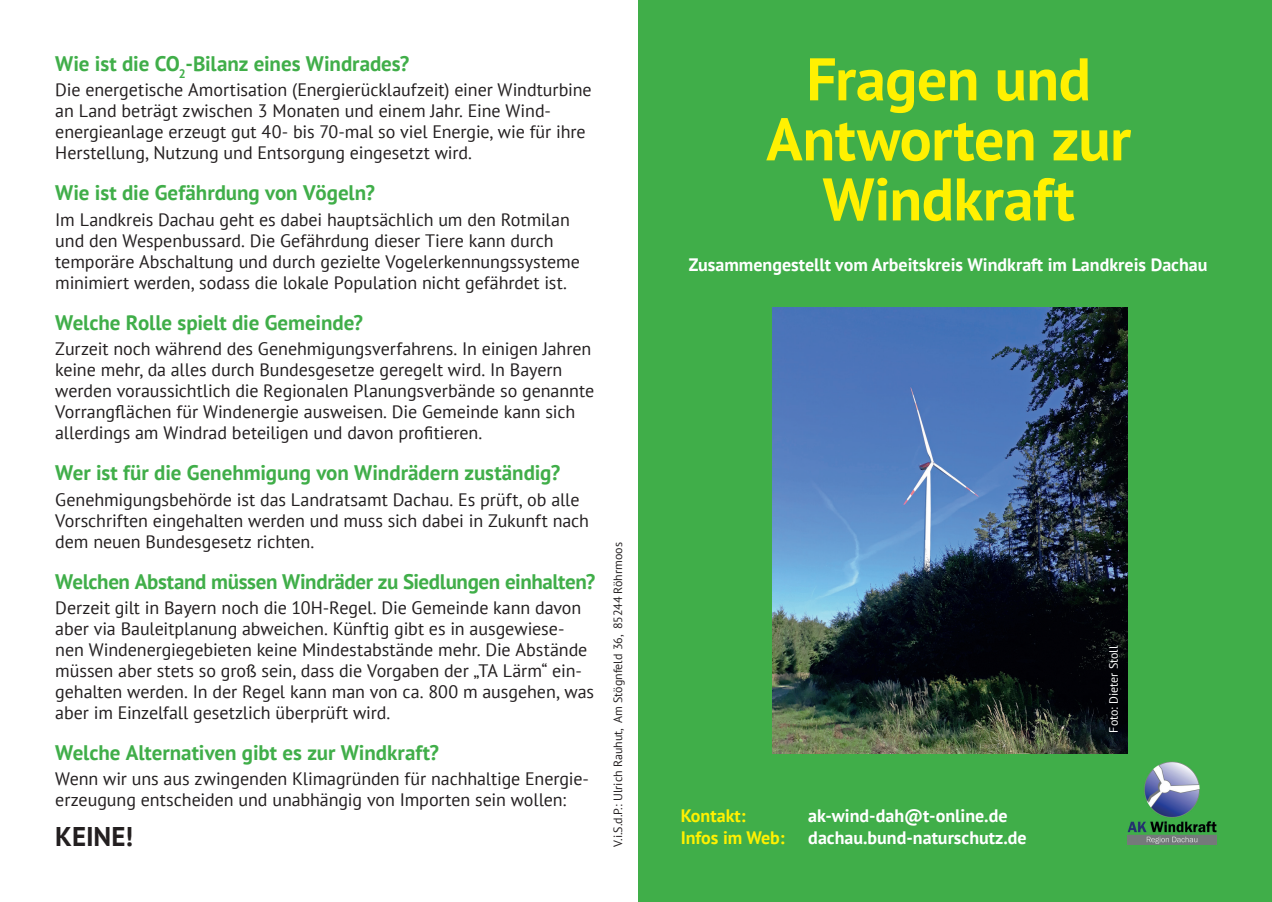
<style>
.page{position:relative;width:1272px;height:902px;background:#fff}
.page>*{position:absolute;margin:0;border:0;box-sizing:border-box;transform-origin:0 0}
.t1{font:700 60px/60px "PT Sans";letter-spacing:-.01em;color:#fff101;text-align:center}
.t2{font:700 27px "PT Sans";color:#231f20}
.t3{font:700 21px "PT Sans";letter-spacing:-.005em;color:#40ae49}
.t4{font:18px/21px "PT Sans";letter-spacing:-.005em;color:#231f20}
.t5{font:700 18px "PT Sans";color:#fff}
.t6{font:700 18px "PT Sans";color:#fff101}
.t7{font:12px "PT Sans";color:#231f20}
.t8{font:12px "PT Sans";color:#fff}
</style>
<div class="page">
<div style="left:638px;top:0;width:633px;height:901px;background:#40ae49"></div>
<img style="left:772px;top:307px;width:355px;height:446px">
<img style="left:1127px;top:761px;width:89px;height:83px">
<p class="t3" style="left:55px;top:50px;width:356px">Wie ist die CO<sub>2</sub>-Bilanz eines Windrades?</p>
<p class="t4" style="left:55px;top:79px;width:538px">Die energetische Amortisation (Energierücklaufzeit) einer Windturbine an Land beträgt zwischen 3 Monaten und einem Jahr. Eine Wind&shy;energieanlage erzeugt gut 40- bis 70-mal so viel Energie, wie für ihre Herstellung, Nutzung und Entsorgung eingesetzt wird.</p>
<p class="t3" style="left:55px;top:179px;width:321px">Wie ist die Gefährdung von Vögeln?</p>
<p class="t4" style="left:55px;top:208px;width:526px">Im Landkreis Dachau geht es dabei hauptsächlich um den Rotmilan und den Wespenbussard. Die Gefährdung dieser Tiere kann durch temporäre Abschaltung und durch gezielte Vogelerkennungssysteme minimiert werden, sodass die lokale Population nicht gefährdet ist.</p>
<p class="t3" style="left:55px;top:308px;width:309px">Welche Rolle spielt die Gemeinde?</p>
<p class="t4" style="left:55px;top:338px;width:540px">Zurzeit noch während des Genehmigungsverfahrens. In einigen Jahren keine mehr, da alles durch Bundesgesetze geregelt wird. In Bayern werden voraussichtlich die Regionalen Planungsverbände so genannte Vorrangflächen für Windenergie ausweisen. Die Gemeinde kann sich allerdings am Windrad beteiligen und davon profitieren.</p>
<p class="t3" style="left:55px;top:459px;width:506px">Wer ist für die Genehmigung von Windrädern zuständig?</p>
<p class="t4" style="left:55px;top:488px;width:535px">Genehmigungsbehörde ist das Landratsamt Dachau. Es prüft, ob alle<br>Vorschriften eingehalten werden und muss sich dabei in Zukunft nach dem neuen Bundesgesetz richten.</p>
<p class="t3" style="left:55px;top:567px;width:541px">Welchen Abstand müssen Windräder zu Siedlungen einhalten?</p>
<p class="t4" style="left:55px;top:596px;width:540px">Derzeit gilt in Bayern noch die 10H-Regel. Die Gemeinde kann davon aber via Bauleitplanung abweichen. Künftig gibt es in ausgewiese&shy;nen Windenergiegebieten keine Mindestabstände mehr. Die Abstände müssen aber stets so groß sein, dass die Vorgaben der „TA Lärm“ ein&shy;gehalten werden. In der Regel kann man von ca. 800 m ausgehen, was aber im Einzelfall gesetzlich überprüft wird.</p>
<p class="t3" style="left:55px;top:738px;width:385px">Welche Alternativen gibt es zur Windkraft?</p>
<p class="t4" style="left:55px;top:768px;width:535px">Wenn wir uns aus zwingenden Klimagründen für nachhaltige Energie&shy;erzeugung entscheiden und unabhängig von Importen sein wollen:</p>
<h2 class="t2" style="left:55px;top:818px;width:79px">KEINE!</h2>
<p class="t7" style="left:610px;top:846px;width:306px;rotate:-90deg">V.i.S.d.P.: Ulrich Rauhut, Am Stögnfeld 36, 85244 Röhrmoos</p>
<h1 class="t1" style="left:766px;top:48px;width:366px">Fragen und<br>Antworten zur<br>Windkraft</h1>
<p class="t5" style="left:688px;top:253px;width:520px">Zusammengestellt vom Arbeitskreis Windkraft im Landkreis Dachau</p>
<p class="t6" style="left:680px;top:803px;width:66px">Kontakt:</p>
<p class="t5" style="left:808px;top:803px;width:201px">ak-wind-dah@t-online.de</p>
<p class="t6" style="left:680px;top:825px;width:106px">Infos im Web:</p>
<p class="t5" style="left:808px;top:825px;width:220px">dachau.bund-naturschutz.de</p>
<p class="t8" style="left:1105px;top:732px;width:89px;rotate:-90deg">Foto: Dieter Stoll</p>
</div>
